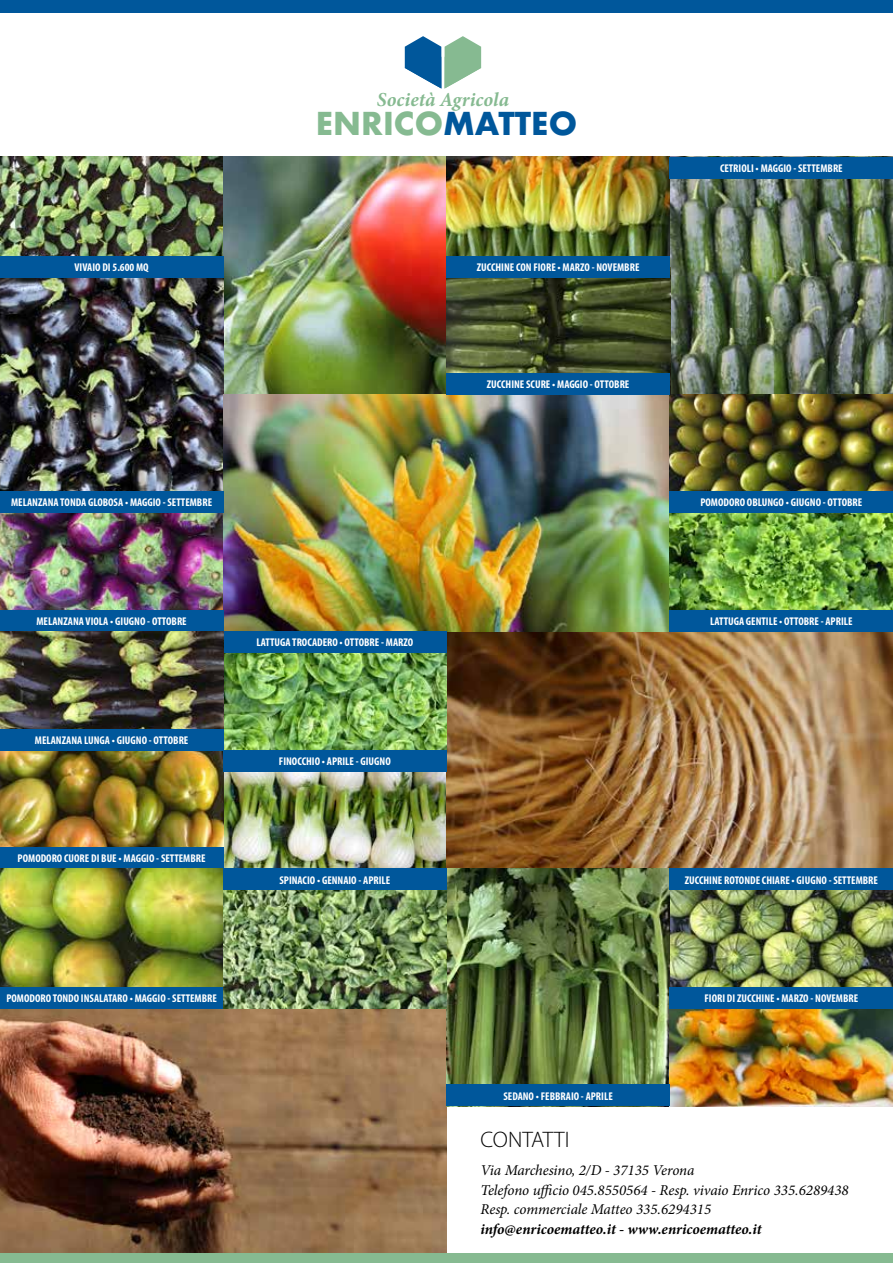
<style>
.page{position:relative;width:893px;height:1263px;background:#fff}
.page>*{position:absolute;margin:0;border:0;box-sizing:border-box;transform-origin:0 0}
.t1{font:700 30.75px "Futura";color:#86ba91}
.t2{font:300 22.5px "Myriad Pro";color:#000}
.t3{font:italic 700 19.8px "Minion Pro";letter-spacing:.005em;color:#86ba91}
.t4{font:italic 15px/19.5px "Minion Pro";letter-spacing:-.005em;color:#000}
.t5{font:italic 700 15px "Minion Pro";color:#000}
.t6{font:700 condensed 11.25px "Myriad Pro";color:#fff}
.s1{color:#00579b}
</style>
<div class="page">
<img style="left:224px;top:771px;width:222px;height:98px">
<img style="left:670px;top:890px;width:223px;height:97px">
<img style="left:0;top:1009px;width:446px;height:244px">
<img style="left:0;top:157px;width:223px;height:453px">
<div style="left:0;top:0;width:893px;height:12px;background:#00579b"></div>
<div style="left:0;top:1253px;width:893px;height:10px;background:#86ba91"></div>
<img style="left:223px;top:157px;width:670px;height:474px">
<img style="left:670px;top:1009px;width:223px;height:97px">
<img style="left:446px;top:631px;width:447px;height:238px">
<img style="left:446px;top:869px;width:224px;height:216px">
<div style="left:0;top:256px;width:223px;height:21px;background:#00579b"></div>
<div style="left:0;top:492px;width:223px;height:21px;background:#00579b"></div>
<div style="left:0;top:610px;width:223px;height:21px;background:#00579b"></div>
<img style="left:0;top:750px;width:224px;height:237px">
<div style="left:0;top:847px;width:223px;height:22px;background:#00579b"></div>
<img style="left:670px;top:394px;width:223px;height:98px">
<img style="left:0;top:631px;width:446px;height:119px">
<img style="left:446px;top:157px;width:224px;height:99px">
<img style="left:670px;top:513px;width:223px;height:97px">
<img style="left:446px;top:277px;width:224px;height:96px">
<div style="left:446px;top:256px;width:224px;height:21px;background:#00579b"></div>
<div style="left:446px;top:373px;width:224px;height:21px;background:#00579b"></div>
<div style="left:670px;top:157px;width:223px;height:21px;background:#00579b"></div>
<div style="left:670px;top:492px;width:223px;height:21px;background:#00579b"></div>
<div style="left:670px;top:610px;width:223px;height:21px;background:#00579b"></div>
<div style="left:670px;top:869px;width:223px;height:21px;background:#00579b"></div>
<div style="left:670px;top:987px;width:223px;height:22px;background:#00579b"></div>
<div style="left:446px;top:1085px;width:224px;height:21px;background:#00579b"></div>
<div style="left:223px;top:631px;width:223px;height:22px;background:#00579b"></div>
<div style="left:223px;top:750px;width:223px;height:21px;background:#00579b"></div>
<div style="left:0;top:987px;width:223px;height:22px;background:#00579b"></div>
<img style="left:223px;top:890px;width:223px;height:119px">
<div style="left:223px;top:869px;width:223px;height:21px;background:#00579b"></div>
<div style="left:0;top:729px;width:223px;height:21px;background:#00579b"></div>
<svg style="left:405px;top:36px;width:76px;height:53px"></svg>
<p class="t6" style="left:75px;top:260px;width:76px">VIVAIO DI 5.600 MQ</p>
<h3 class="t3" style="left:377px;top:86px;width:134px">Società Agricola</h3>
<h1 class="t1" style="left:316px;top:102px;width:263px">ENRICO<span class="s1">MATTEO</span></h1>
<p class="t6" style="left:477px;top:260px;width:164px">ZUCCHINE CON FIORE • MARZO - NOVEMBRE</p>
<p class="t6" style="left:487px;top:377px;width:144px">ZUCCHINE SCURE • MAGGIO - OTTOBRE</p>
<p class="t6" style="left:720px;top:161px;width:124px">CETRIOLI • MAGGIO - SETTEMBRE</p>
<p class="t6" style="left:11px;top:496px;width:202px">MELANZANA TONDA GLOBOSA • MAGGIO - SETTEMBRE</p>
<p class="t6" style="left:36px;top:614px;width:152px">MELANZANA VIOLA • GIUGNO - OTTOBRE</p>
<p class="t6" style="left:35px;top:733px;width:155px">MELANZANA LUNGA • GIUGNO - OTTOBRE</p>
<p class="t6" style="left:18px;top:851px;width:190px">POMODORO CUORE DI BUE • MAGGIO - SETTEMBRE</p>
<p class="t6" style="left:257px;top:635px;width:158px">LATTUGA TROCADERO • OTTOBRE - MARZO</p>
<p class="t6" style="left:279px;top:754px;width:113px">FINOCCHIO • APRILE - GIUGNO</p>
<p class="t6" style="left:279px;top:873px;width:112px">SPINACIO • GENNAIO - APRILE</p>
<p class="t6" style="left:6px;top:991px;width:212px">POMODORO TONDO INSALATARO • MAGGIO - SETTEMBRE</p>
<p class="t6" style="left:700px;top:496px;width:163px">POMODORO OBLUNGO • GIUGNO - OTTOBRE</p>
<p class="t6" style="left:710px;top:614px;width:144px">LATTUGA GENTILE • OTTOBRE - APRILE</p>
<p class="t6" style="left:685px;top:873px;width:195px">ZUCCHINE ROTONDE CHIARE • GIUGNO - SETTEMBRE</p>
<p class="t6" style="left:503px;top:1089px;width:111px">SEDANO • FEBBRAIO - APRILE</p>
<p class="t6" style="left:704px;top:991px;width:155px">FIORI DI ZUCCHINE • MARZO - NOVEMBRE</p>
<h2 class="t2" style="left:480px;top:1127px;width:90px">CONTATTI</h2>
<h3 class="t4" style="left:480px;top:1161px;width:370px">Via Marchesino, 2/D - 37135 Verona<br>Telefono ufficio 045.8550564 - Resp. vivaio Enrico 335.6289438<br>Resp. commerciale Matteo 335.6294315</h3>
<h3 class="t5" style="left:480px;top:1218px;width:282px">info@enricoematteo.it - www.enricoematteo.it</h3>
</div>
